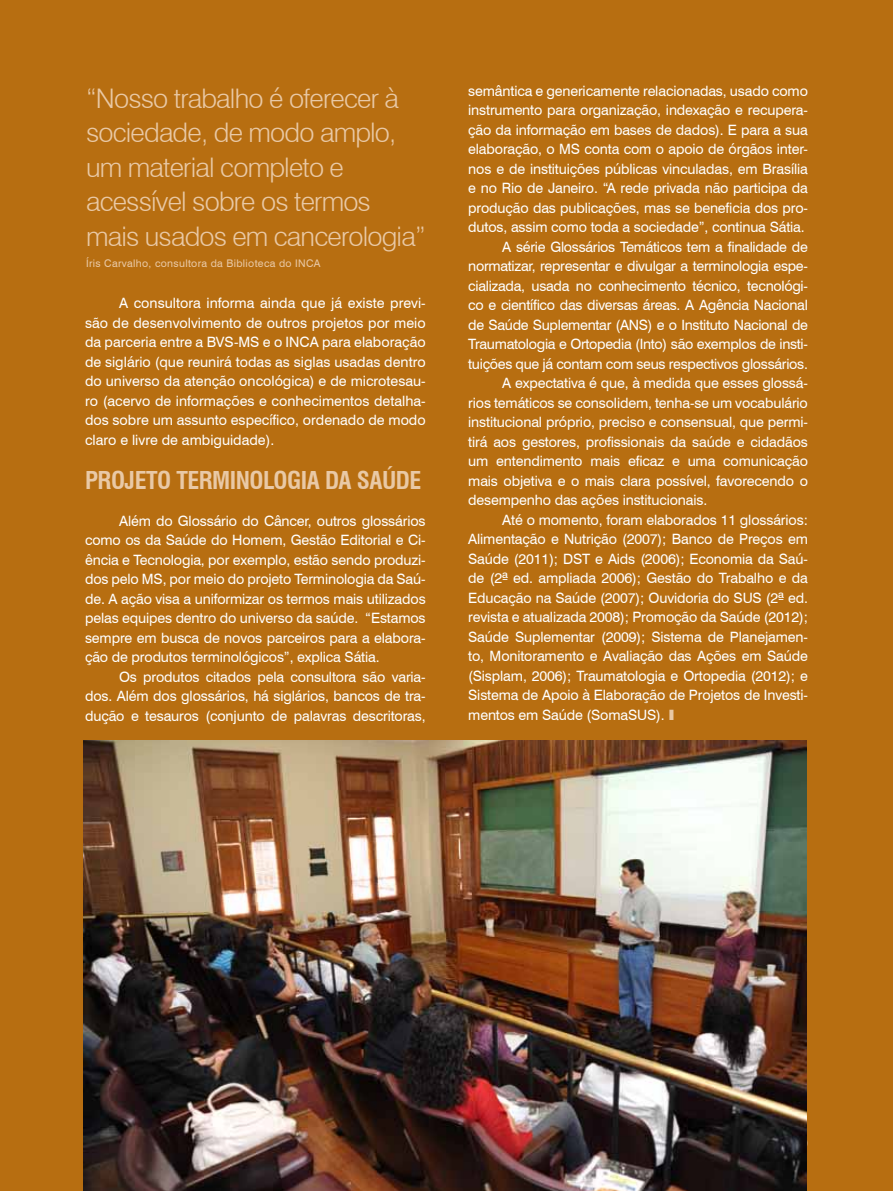
<style>
.page{position:relative;width:893px;height:1191px;background:#b76e11}
.page>*{position:absolute;margin:0;border:0;box-sizing:border-box;transform-origin:0 0}
.t1{font:300 27px/34.5px "Swiss 721 BT";letter-spacing:-.03em;color:#e9c9a6}
.t2{font:700 condensed 24px "Swiss 721 BT";letter-spacing:-.02em;color:#e9c9a6}
.t3{font:14.25px/19.5px "Swiss 721 BT";letter-spacing:-.01em;color:#fff;text-align:justify}
.t4{font:10.5px "Swiss 721 BT";letter-spacing:.03em;color:#e9c9a6}
.s1{font-weight:900;font-stretch:expanded;color:#e9c9a6}
</style>
<div class="page">
<img style="left:84px;top:740px;width:722px;height:451px">
<h1 class="t1" style="left:86px;top:81px;width:341px">“Nosso trabalho é oferecer à sociedade, de modo amplo, um material completo e acessível sobre os termos mais usados em cancerologia”</h1>
<p class="t4" style="left:86px;top:256px;width:236px">Íris Carvalho, consultora da Biblioteca do INCA</p>
<p class="t3" style="left:85px;top:293px;width:342px;text-indent:34px">A consultora informa ainda que já existe previ&shy;são de desenvolvimento de outros projetos por meio da parceria entre a BVS-MS e o INCA para elaboração de siglário (que reunirá todas as siglas usadas dentro do universo da atenção oncológica) e de microtesau&shy;ro (acervo de informações e conhecimentos detalha&shy;dos sobre um assunto específico, ordenado de modo claro e livre de ambiguidade).</p>
<h2 class="t2" style="left:85px;top:466px;width:338px">PROJETO TERMINOLOGIA DA SAÚDE</h2>
<p class="t3" style="left:85px;top:510px;width:342px;text-indent:34px">Além do Glossário do Câncer, outros glossários como os da Saúde do Homem, Gestão Editorial e Ci&shy;ência e Tecnologia, por exemplo, estão sendo produzi&shy;dos pelo MS, por meio do projeto Terminologia da Saú&shy;de. A ação visa a uniformizar os termos mais utilizados pelas equipes dentro do universo da saúde. “Estamos sempre em busca de novos parceiros para a elabora&shy;ção de produtos terminológicos”, explica Sátia.</p>
<p class="t3" style="left:85px;top:666px;width:342px;text-indent:34px">Os produtos citados pela consultora são varia&shy;dos. Além dos glossários, há siglários, bancos de tra&shy;dução e tesauros (conjunto de palavras descritoras,</p>
<p class="t3" style="left:468px;top:81px;width:341px">semântica e genericamente relacionadas, usado como</p>
<p class="t3" style="left:468px;top:100px;width:341px">instrumento para organização, indexação e recupera-</p>
<p class="t3" style="left:468px;top:119px;width:341px">ção da informação em bases de dados). E para a sua</p>
<p class="t3" style="left:468px;top:139px;width:341px">elaboração, o MS conta com o apoio de órgãos inter-</p>
<p class="t3" style="left:468px;top:158px;width:341px">nos e de instituições públicas vinculadas, em Brasília</p>
<p class="t3" style="left:468px;top:178px;width:341px">e no Rio de Janeiro. “A rede privada não participa da</p>
<p class="t3" style="left:468px;top:197px;width:341px">produção das publicações, mas se beneficia dos pro-</p>
<p class="t3" style="left:468px;top:217px;width:338px">dutos, assim como toda a sociedade”, continua Sátia.</p>
<p class="t3" style="left:502px;top:236px;width:307px">A série Glossários Temáticos tem a finalidade de</p>
<p class="t3" style="left:468px;top:256px;width:341px">normatizar, representar e divulgar a terminologia espe-</p>
<p class="t3" style="left:468px;top:275px;width:341px">cializada, usada no conhecimento técnico, tecnológi-</p>
<p class="t3" style="left:468px;top:295px;width:341px">co e científico das diversas áreas. A Agência Nacional</p>
<p class="t3" style="left:468px;top:314px;width:341px">de Saúde Suplementar (ANS) e o Instituto Nacional de</p>
<p class="t3" style="left:468px;top:334px;width:341px">Traumatologia e Ortopedia (Into) são exemplos de insti-</p>
<p class="t3" style="left:468px;top:353px;width:341px">tuições que já contam com seus respectivos glossários.</p>
<p class="t3" style="left:502px;top:373px;width:307px">A expectativa é que, à medida que esses glossá-</p>
<p class="t3" style="left:468px;top:392px;width:341px">rios temáticos se consolidem, tenha-se um vocabulário</p>
<p class="t3" style="left:468px;top:412px;width:341px">institucional próprio, preciso e consensual, que permi-</p>
<p class="t3" style="left:468px;top:431px;width:341px">tirá aos gestores, profissionais da saúde e cidadãos</p>
<p class="t3" style="left:468px;top:451px;width:341px">um entendimento mais eficaz e uma comunicação</p>
<p class="t3" style="left:468px;top:470px;width:341px">mais objetiva e o mais clara possível, favorecendo o</p>
<p class="t3" style="left:468px;top:490px;width:240px">desempenho das ações institucionais.</p>
<p class="t3" style="left:502px;top:509px;width:307px">Até o momento, foram elaborados 11 glossários:</p>
<p class="t3" style="left:468px;top:529px;width:341px">Alimentação e Nutrição (2007); Banco de Preços em</p>
<p class="t3" style="left:468px;top:548px;width:341px">Saúde (2011); DST e Aids (2006); Economia da Saú-</p>
<p class="t3" style="left:468px;top:568px;width:341px">de (2ª ed. ampliada 2006); Gestão do Trabalho e da</p>
<p class="t3" style="left:468px;top:587px;width:341px">Educação na Saúde (2007); Ouvidoria do SUS (2ª ed.</p>
<p class="t3" style="left:468px;top:607px;width:341px">revista e atualizada 2008); Promoção da Saúde (2012);</p>
<p class="t3" style="left:468px;top:626px;width:341px">Saúde Suplementar (2009); Sistema de Planejamen-</p>
<p class="t3" style="left:468px;top:646px;width:341px">to, Monitoramento e Avaliação das Ações em Saúde</p>
<p class="t3" style="left:468px;top:665px;width:341px">(Sisplam, 2006); Traumatologia e Ortopedia (2012); e</p>
<p class="t3" style="left:468px;top:685px;width:341px">Sistema de Apoio à Elaboração de Projetos de Investi-</p>
<p class="t3" style="left:468px;top:704px;width:208px">mentos em Saúde (SomaSUS). <span class="s1">I</span></p>
</div>
